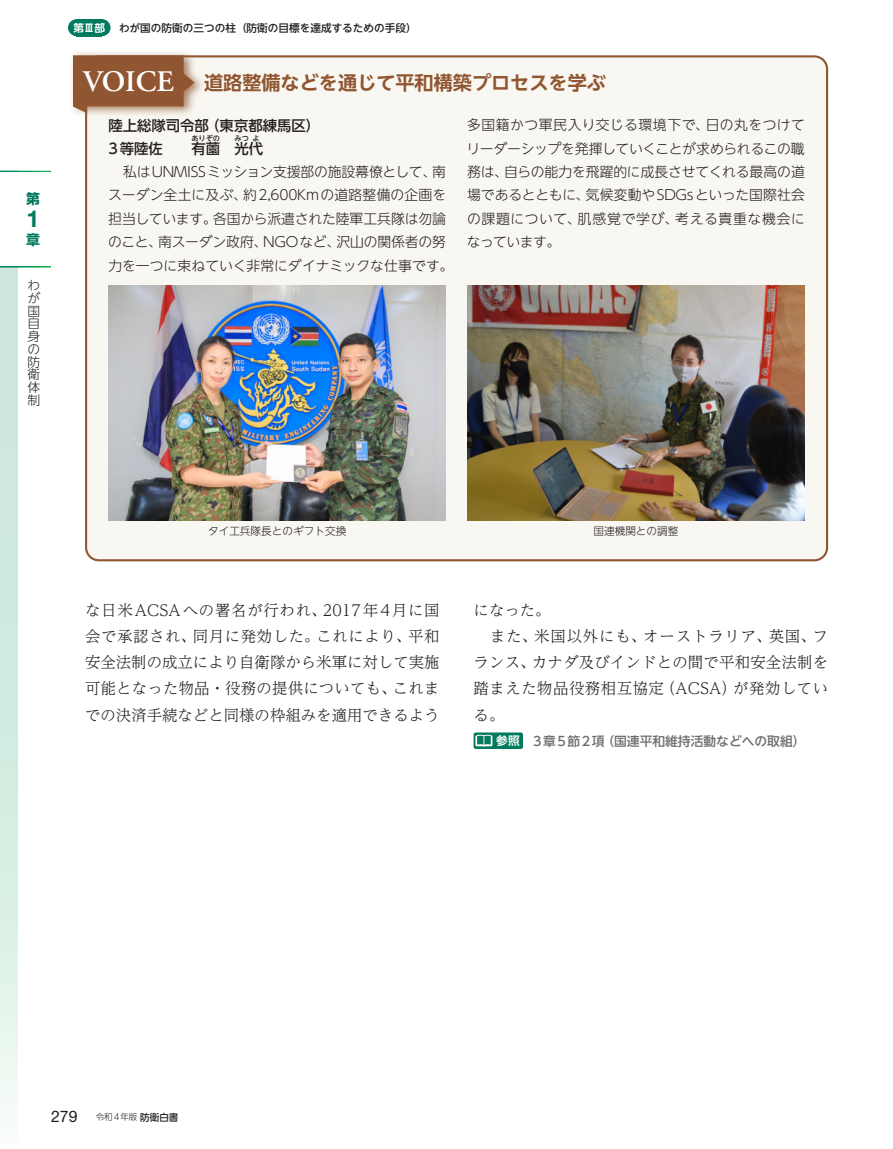
<style>
.page{position:relative;width:893px;height:1149px;background:#fff}
.page>*{position:absolute;margin:0;border:0;box-sizing:border-box;transform-origin:0 0}
.t1{font:600 29.7px "Adobe Garamond Pro";color:#fff}
.t2{font:700 23.4px "Helvetica Neue LT Std";color:#017a5e}
.t3{font:700 19.2px "UD Shin Go NT Pr 6 N De";color:#905631}
.t4{font:300 15.45px/26.1px "UD Reimin Pr 6 N";letter-spacing:.01em;color:#231f20;text-align:justify}
.t5{font:300 15.45px "UD Reimin Pr 6 N";letter-spacing:.03em;color:#231f20}
.t6{font:300 15.45px "UD Reimin Pr 6 N";letter-spacing:.055em;color:#231f20}
.t7{font:500 14.4px/23.4px "UD Shin Go NT Pr 6 N";color:#231f20}
.t8{font:300 13.8px/23.4px "UD Shin Go NT Pr 6 N";letter-spacing:-.005em;color:#231f20;text-align:center}
.t9{font:700 13.8px "UD Shin Go NT Pr 6 N";color:#017a5e}
.t10{font:500 12.75px "UD Shin Go NT Pr 6 N";color:#6c6d70}
.t11{font:300 12.75px/12.8px "UD Shin Go NT Pr 6 N";color:#231f20}
.t12{font:500 10.65px "UD Shin Go NT Pr 6 N";color:#231f20}
.t13{font:300 10.65px "UD Shin Go NT Pr 6 N";color:#231f20}
.t14{font:700 10.65px "UD Shin Go NT Pr 6 N De";color:#fff}
.t15{font:300 8.55px "UD Shin Go NT Pr 6 N";letter-spacing:.065em;color:#231f20}
.t16{font:500 7.2px "UD Shin Go NT Pr 6 N";color:#231f20}
.s1{font-family:"UD Shin Go NT Pr 6 N De";font-weight:700;font-size:11.7px;color:#fff}
.s2{font-family:"Helvetica Neue LT Std";font-weight:400;font-size:15.9px}
.s3{font-weight:500;font-size:9.6px}
</style>
<div class="page">
<div style="left:474px;top:732px;width:49px;height:16px;background:#017a5e;border-radius:2px"></div>
<svg style="left:475px;top:734px;width:17px;height:12px"></svg>
<div style="left:86px;top:56px;width:741px;height:504px;background:#f8f7f1;border-radius:13px"></div>
<img style="left:108px;top:285px;width:338px;height:235px">
<img style="left:467px;top:285px;width:338px;height:235px">
<div style="left:69px;top:49px;width:137px;height:68px;background:#905631;opacity:.75"></div>
<svg style="left:73px;top:55px;width:122px;height:58px;background:#9c6947"></svg>
<div style="left:77px;top:19px;width:25px;height:17px;background:#017a5e"></div>
<div style="left:68px;top:19px;width:17px;height:17px;background:#017a5e;border-radius:50%"></div>
<div style="left:94px;top:19px;width:17px;height:17px;background:#017a5e;border-radius:50%"></div>
<svg style="left:0;top:267px;width:17px;height:841px;background:#d5ece2"></svg>
<svg style="left:0;top:171px;width:51px;height:96px"></svg>
<p class="t9" style="left:26px;top:187px;width:15px">第</p>
<h2 class="t2" style="left:26px;top:204px;width:11px">1</h2>
<p class="t9" style="left:26px;top:228px;width:15px">章</p>
<p class="t11" style="left:28px;top:278px;width:15px">わが国自身の防衛体制</p>
<p class="t14" style="left:73px;top:19px;width:33px">第Ⅲ部</p>
<p class="t12" style="left:119px;top:19px;width:299px">わが国の防衛の三つの柱（防衛の目標を達成するための手段）</p>
<h1 class="t1" style="left:83px;top:64px;width:92px">VOICE</h1>
<h3 class="t3" style="left:204px;top:67px;width:403px">道路整備などを通じて平和構築プロセスを学ぶ</h3>
<p class="t7" style="left:108px;top:113px;width:213px">陸上総隊司令部（東京都練馬区）<br>3等陸佐　　有薗　光代</p>
<p class="t8" style="left:467px;top:113px;width:340px;text-align:justify">多国籍かつ軍民入り交じる環境下で、日の丸をつけてリーダーシップを発揮していくことが求められるこの職務は、自らの能力を飛躍的に成長させてくれる最高の道場であるとともに、気候変動やSDGsといった国際社会の課題について、肌感覚で学び、考える貴重な機会になっています。</p>
<p class="t16" style="left:191px;top:132px;width:30px">ありぞの</p>
<p class="t16" style="left:234px;top:132px;width:16px">みつ</p>
<p class="t16" style="left:252px;top:132px;width:9px">よ</p>
<p class="t8" style="left:108px;top:159px;width:347px">私はUNMISSミッション支援部の施設幕僚として、南<br>スーダン全土に及ぶ、約2,600Kmの道路整備の企画を担当しています。各国から派遣された陸軍工兵隊は勿論のこと、南スーダン政府、NGOなど、沢山の関係者の努力を一つに束ねていく非常にダイナミックな仕事です。</p>
<p class="t13" style="left:208px;top:521px;width:140px">タイ工兵隊長とのギフト交換</p>
<p class="t13" style="left:593px;top:521px;width:87px">国連機関との調整</p>
<p class="t4" style="left:85px;top:596px;width:356px">な日米ACSAへの署名が行われ、2017年4月に国会で承認され、同月に発効した。これにより、平和安全法制の成立により自衛隊から米軍に対して実施可能となった物品・役務の提供についても、これまでの決済手続などと同様の枠組みを適用できるよう</p>
<p class="t4" style="left:474px;top:596px;width:79px">になった。</p>
<p class="t6" style="left:490px;top:623px;width:340px">また、米国以外にも、オーストラリア、英国、フ</p>
<p class="t4" style="left:474px;top:648px;width:356px">ランス、カナダ及びインドとの間で平和安全法制を</p>
<p class="t5" style="left:474px;top:676px;width:356px">踏まえた物品役務相互協定（ACSA）が発効してい</p>
<p class="t4" style="left:474px;top:701px;width:32px">る。</p>
<p class="t10" style="left:496px;top:730px;width:311px"><span class="s1">参照</span> 3章5節2項（国連平和維持活動などへの取組）</p>
<p class="t15" style="left:51px;top:1109px;width:129px"><span class="s2">279</span> 令和4年版<span class="s3">防衛白書</span></p>
</div>
